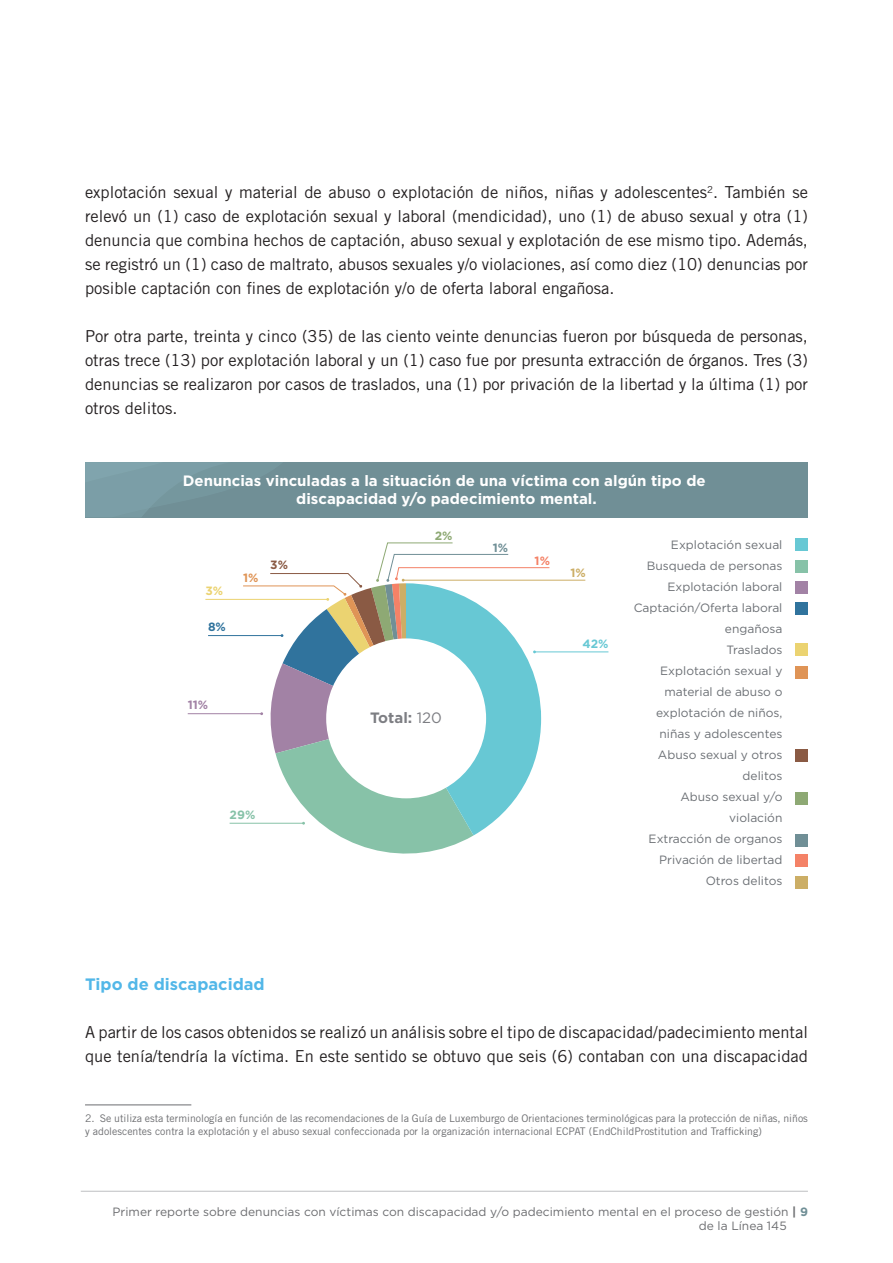
<style>
.page{position:relative;width:893px;height:1263px;background:#fff}
.page>*{position:absolute;margin:0;border:0;box-sizing:border-box;transform-origin:0 0}
._3__Texto{font:16.5px/24px "Trade Gothic LT Std";color:#231f20;text-align:justify}
._2__Subtitulo_sin_vi{font:700 16.5px "Gotham";color:#52b7e8}
.t1{font:700 15px/18px "Gotham";color:#fff;text-align:center}
.t2{font:700 15px "Gotham";color:#7d7e83}
.t3{font:12px/21px "Gotham";color:#6b6f74;text-align:right}
.t4{font:12px/14.4px "Gotham";color:#6c6d70}
.t5{font:700 12px "Gotham";color:#67c8d4}
.t6{font:700 12px "Gotham";color:#87c2a8}
.t7{font:700 12px "Gotham";color:#a282a5}
.t8{font:700 12px "Gotham";color:#8ea974}
.t9{font:700 12px "Gotham";color:#708f96}
.t10{font:700 12px "Gotham";color:#f48267}
.t11{font:700 12px "Gotham";color:#ccae66}
.t12{font:700 12px "Gotham";color:#30739d}
.t13{font:700 12px "Gotham";color:#ebd371}
.t14{font:700 12px "Gotham";color:#df9456}
.t15{font:700 12px "Gotham";color:#8a5a44}
.Nota_al_pie{font:10.5px/13.5px "Trade Gothic LT Std";color:#6c6d70}
.s1{font-weight:400}
.s2{font-weight:700}
.s3{font-weight:700;color:#708f96}
</style>
<div class="page">
<hr style="left:81px;top:1191px;width:727px;height:1px;background:#bebfc2">
<div style="left:795px;top:538px;width:13px;height:13px;background:#67c8d4"></div>
<div style="left:795px;top:560px;width:13px;height:12px;background:#87c2a8"></div>
<div style="left:795px;top:581px;width:13px;height:13px;background:#a282a5"></div>
<div style="left:795px;top:602px;width:13px;height:13px;background:#30739d"></div>
<div style="left:795px;top:643px;width:13px;height:13px;background:#ebd371"></div>
<div style="left:795px;top:666px;width:13px;height:13px;background:#df9456"></div>
<div style="left:795px;top:749px;width:13px;height:13px;background:#8a5a44"></div>
<div style="left:795px;top:793px;width:13px;height:12px;background:#8ea974"></div>
<div style="left:795px;top:834px;width:13px;height:13px;background:#708f96"></div>
<div style="left:795px;top:854px;width:13px;height:13px;background:#f48267"></div>
<div style="left:795px;top:876px;width:13px;height:13px;background:#ccae66"></div>
<hr style="left:534px;top:651px;width:74px;height:1px;background:#67c8d4">
<hr style="left:403px;top:580px;width:182px;height:1px;background:#ccae66">
<hr style="left:230px;top:823px;width:74px;height:1px;background:#87c2a8">
<hr style="left:188px;top:713px;width:74px;height:1px;background:#a282a5">
<hr style="left:208px;top:635px;width:74px;height:1px;background:#30739d">
<hr style="left:205px;top:599px;width:123px;height:1px;background:#ebd371">
<svg style="left:242px;top:542px;width:308px;height:312px"></svg>
<div style="left:326px;top:638px;width:160px;height:160px;background:#fff;border-radius:50%"></div>
<div style="left:85px;top:462px;width:723px;height:55px;background:#708f96"></div>
<svg style="left:85px;top:462px;width:144px;height:55px"></svg>
<hr style="left:85px;top:1105px;width:106px;height:1px;background:#6c6d70">
<p class="_3__Texto" style="left:85px;top:180px;width:724px">explotación sexual y material de abuso o explotación de niños, niñas y adolescentes<sup>2</sup>. También se relevó un (1) caso de explotación sexual y laboral (mendicidad), uno (1) de abuso sexual y otra (1) denuncia que combina hechos de captación, abuso sexual y explotación de ese mismo tipo. Además, se registró un (1) caso de maltrato, abusos sexuales y/o violaciones, así como diez (10) denuncias por posible captación con fines de explotación y/o de oferta laboral engañosa.</p>
<p class="_3__Texto" style="left:85px;top:324px;width:724px">Por otra parte, treinta y cinco (35) de las ciento veinte denuncias fueron por búsqueda de personas, otras trece (13) por explotación laboral y un (1) caso fue por presunta extracción de órganos. Tres (3) denuncias se realizaron por casos de traslados, una (1) por privación de la libertad y la última (1) por otros delitos.</p>
<p class="t1" style="left:183px;top:472px;width:524px">Denuncias vinculadas a la situación de una víctima con algún tipo de discapacidad y/o padecimiento mental.</p>
<p class="t13" style="left:205px;top:583px;width:19px">3%</p>
<p class="t12" style="left:208px;top:619px;width:19px">8%</p>
<p class="t14" style="left:243px;top:569px;width:17px">1%</p>
<p class="t15" style="left:270px;top:557px;width:19px">3%</p>
<p class="t7" style="left:188px;top:697px;width:22px">11%</p>
<p class="t6" style="left:230px;top:807px;width:27px">29%</p>
<p class="t8" style="left:435px;top:528px;width:19px">2%</p>
<p class="t2" style="left:370px;top:707px;width:73px">Total: <span class="s1">120</span></p>
<p class="t9" style="left:493px;top:539px;width:17px">1%</p>
<p class="t10" style="left:535px;top:553px;width:17px">1%</p>
<p class="t11" style="left:570px;top:564px;width:17px">1%</p>
<p class="t5" style="left:582px;top:635px;width:28px">42%</p>
<p class="t3" style="left:634px;top:534px;width:150px">Explotación sexual<br>Busqueda de personas<br>Explotación laboral<br>Captación/Oferta laboral engañosa<br>Traslados<br>Explotación sexual y material de abuso o explotación de niños, niñas y adolescentes<br>Abuso sexual y otros delitos<br>Abuso sexual y/o violación<br>Extracción de organos<br>Privación de libertad<br>Otros delitos</p>
<p class="_2__Subtitulo_sin_vi" style="left:85px;top:973px;width:181px">Tipo de discapacidad</p>
<p class="_3__Texto" style="left:85px;top:1020px;width:724px">A partir de los casos obtenidos se realizó un análisis sobre el tipo de discapacidad/padecimiento mental que tenía/tendría la víctima. En este sentido se obtuvo que seis (6) contaban con una discapacidad</p>
<p class="Nota_al_pie" style="left:85px;top:1111px;width:724px">2. Se utiliza esta terminología en función de las recomendaciones de la Guía de Luxemburgo de Orientaciones terminológicas para la protección de niñas, niños y adolescentes contra la explotación y el abuso sexual confeccionada por la organización internacional ECPAT (EndChildProstitution and Trafficking)</p>
<p class="t4" style="left:699px;top:1204px;width:110px;text-indent:-586px">Primer reporte sobre denuncias con víctimas con discapacidad y/o padecimiento mental en el proceso de gestión <span class="s2">|</span> <span class="s3">9 </span>de la Línea 145</p>
</div>
